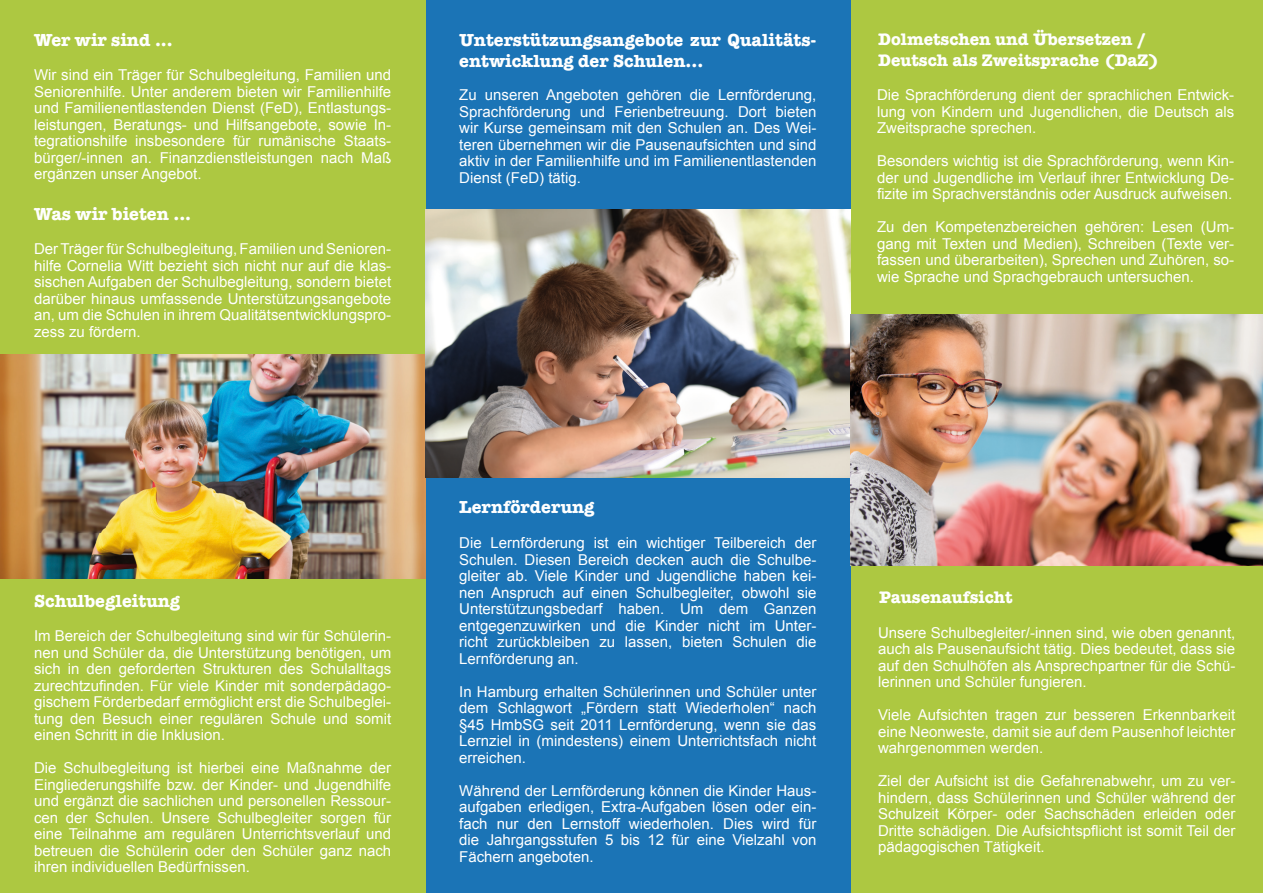
<style>
.page{position:relative;width:1263px;height:893px;background:#fff}
.page>*{position:absolute;margin:0;border:0;box-sizing:border-box;transform-origin:0 0}
.t1{font:700 18px/21.6px "American Typewriter";color:#fff}
.t2{font:700 17.25px/20.7px "American Typewriter";color:#fff}
.t3{font:15px/16.5px "Arial";color:#fff;text-align:justify}
</style>
<div class="page">
<div style="left:850px;top:0;width:413px;height:893px;background:#adc841"></div>
<div style="left:425px;top:0;width:425px;height:893px;background:#1b74b6"></div>
<div style="left:0;top:0;width:425px;height:893px;background:#adc841"></div>
<img style="left:0;top:354px;width:425px;height:224px">
<img style="left:425px;top:209px;width:425px;height:269px">
<img style="left:850px;top:314px;width:413px;height:252px">
<p class="t1" style="left:34px;top:28px;width:140px">Wer wir sind ...</p>
<p class="t3" style="left:34px;top:67px;width:359px">Wir sind ein Träger für Schulbegleitung, Familien und Seniorenhilfe. Unter anderem bieten wir Familienhilfe und Familienentlastenden Dienst (FeD), Entlastungs&shy;leistungen, Beratungs- und Hilfsangebote, sowie In&shy;tegrationshilfe insbesondere für rumänische Staats&shy;bürger/-innen an. Finanzdienstleistungen nach Maß ergänzen unser Angebot.</p>
<p class="t1" style="left:34px;top:202px;width:159px">Was wir bieten ...</p>
<p class="t3" style="left:34px;top:241px;width:359px">Der Träger für Schulbegleitung, Familien und Senioren&shy;hilfe Cornelia Witt bezieht sich nicht nur auf die klas&shy;sischen Aufgaben der Schulbegleitung, sondern bietet darüber hinaus umfassende Unterstützungsangebote an, um die Schulen in ihrem Qualitätsentwicklungspro&shy;zess zu fördern.</p>
<p class="t1" style="left:34px;top:589px;width:148px">Schulbegleitung</p>
<p class="t3" style="left:34px;top:628px;width:359px">Im Bereich der Schulbegleitung sind wir für Schülerin&shy;nen und Schüler da, die Unterstützung benötigen, um sich in den geforderten Strukturen des Schulalltags zurechtzufinden. Für viele Kinder mit sonderpädago&shy;gischem Förderbedarf ermöglicht erst die Schulbeglei&shy;tung den Besuch einer regulären Schule und somit einen Schritt in die Inklusion.</p>
<p class="t3" style="left:34px;top:760px;width:359px">Die Schulbegleitung ist hierbei eine Maßnahme der Eingliederungshilfe bzw. der Kinder- und Jugendhilfe und ergänzt die sachlichen und personellen Ressour&shy;cen der Schulen. Unsere Schulbegleiter sorgen für eine Teilnahme am regulären Unterrichtsverlauf und betreuen die Schülerin oder den Schüler ganz nach ihren individuellen Bedürfnissen.</p>
<p class="t1" style="left:459px;top:28px;width:359px">Unterstützungsangebote zur Qualitäts&shy;entwicklung der Schulen...</p>
<p class="t3" style="left:459px;top:87px;width:359px">Zu unseren Angeboten gehören die Lernförderung, Sprachförderung und Ferienbetreuung. Dort bieten wir Kurse gemeinsam mit den Schulen an. Des Wei&shy;teren übernehmen wir die Pausenaufsichten und sind aktiv in der Familienhilfe und im Familienentlastenden Dienst (FeD) tätig.</p>
<p class="t2" style="left:878px;top:28px;width:283px">Dolmetschen und Übersetzen /<br>Deutsch als Zweitsprache (DaZ)</p>
<p class="t3" style="left:877px;top:87px;width:359px">Die Sprachförderung dient der sprachlichen Entwick&shy;lung von Kindern und Jugendlichen, die Deutsch als Zweitsprache sprechen.</p>
<p class="t3" style="left:877px;top:153px;width:359px">Besonders wichtig ist die Sprachförderung, wenn Kin&shy;der und Jugendliche im Verlauf ihrer Entwicklung De&shy;fizite im Sprachverständnis oder Ausdruck aufweisen.</p>
<p class="t3" style="left:877px;top:219px;width:359px">Zu den Kompetenzbereichen gehören: Lesen (Um&shy;gang mit Texten und Medien), Schreiben (Texte ver&shy;fassen und überarbeiten), Sprechen und Zuhören, so&shy;wie Sprache und Sprachgebrauch untersuchen.</p>
<p class="t1" style="left:459px;top:495px;width:137px">Lernförderung</p>
<p class="t3" style="left:459px;top:535px;width:359px">Die Lernförderung ist ein wichtiger Teilbereich der Schulen. Diesen Bereich decken auch die Schulbe&shy;gleiter ab. Viele Kinder und Jugendliche haben kei&shy;nen Anspruch auf einen Schulbegleiter, obwohl sie Unterstützungsbedarf haben. Um dem Ganzen entgegenzuwirken und die Kinder nicht im Unter&shy;richt zurückbleiben zu lassen, bieten Schulen die Lernförderung an.</p>
<p class="t3" style="left:459px;top:684px;width:359px">In Hamburg erhalten Schülerinnen und Schüler unter dem Schlagwort „Fördern statt Wiederholen“ nach §45 HmbSG seit 2011 Lernförderung, wenn sie das Lernziel in (mindestens) einem Unterrichtsfach nicht erreichen.</p>
<p class="t3" style="left:459px;top:783px;width:359px">Während der Lernförderung können die Kinder Haus&shy;aufgaben erledigen, Extra-Aufgaben lösen oder ein&shy;fach nur den Lernstoff wiederholen. Dies wird für die Jahrgangsstufen 5 bis 12 für eine Vielzahl von Fächern angeboten.</p>
<p class="t2" style="left:879px;top:586px;width:135px">Pausenaufsicht</p>
<p class="t3" style="left:878px;top:624px;width:359px">Unsere Schulbegleiter/-innen sind, wie oben genannt, auch als Pausenaufsicht tätig. Dies bedeutet, dass sie auf den Schulhöfen als Ansprechpartner für die Schü&shy;lerinnen und Schüler fungieren.</p>
<p class="t3" style="left:878px;top:707px;width:359px">Viele Aufsichten tragen zur besseren Erkennbarkeit eine Neonweste, damit sie auf dem Pausenhof leichter wahrgenommen werden.</p>
<p class="t3" style="left:878px;top:773px;width:359px">Ziel der Aufsicht ist die Gefahrenabwehr, um zu ver&shy;hindern, dass Schülerinnen und Schüler während der Schulzeit Körper- oder Sachschäden erleiden oder Dritte schädigen. Die Aufsichtspflicht ist somit Teil der pädagogischen Tätigkeit.</p>
</div>
